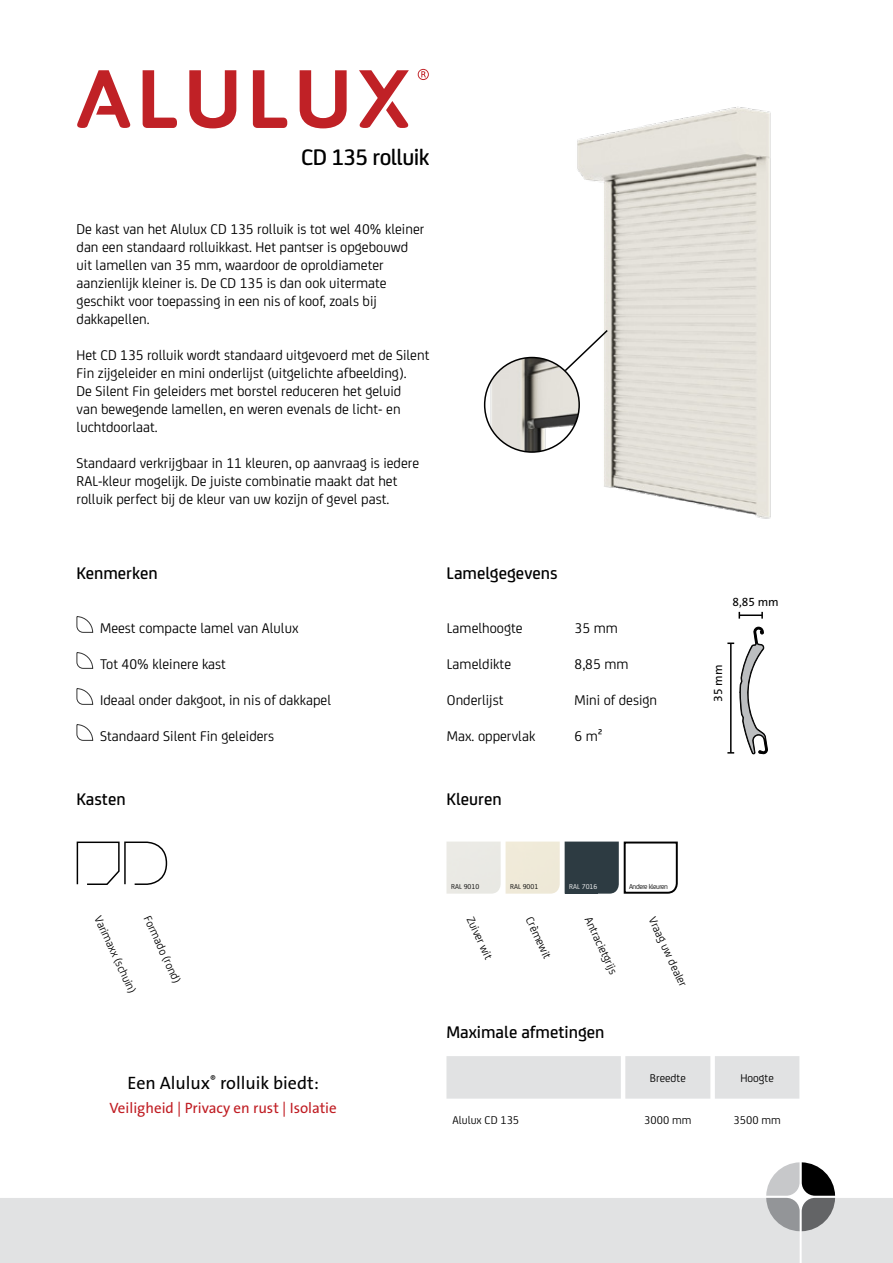
<style>
.page{position:relative;width:893px;height:1263px;background:#fff}
.page>*{position:absolute;margin:0;border:0;box-sizing:border-box;transform-origin:0 0}
.t1{font:500 24px "FS Joey";letter-spacing:-.025em;color:#000}
.t2{font:500 18px "FS Joey";color:#000}
.t3{font:18px "The Sans Os F";color:#000}
.t4{font:15px/18px "FS Joey";color:#000}
.t5{font:15px "The Sans Os F";color:#c01d23}
.t6{font:12px "FS Joey";color:#000}
.t7{font:12px "The Sans Os F";color:#000}
.t8{font:7.5px "FS Joey";letter-spacing:-.05em;color:#000}
.t9{font:7.5px "FS Joey";color:#fff}
</style>
<div class="page">
<svg style="left:300px;top:70px;width:47px;height:58px"></svg>
<svg style="left:143px;top:70px;width:34px;height:58px"></svg>
<svg style="left:189px;top:70px;width:47px;height:58px"></svg>
<svg style="left:77px;top:70px;width:53px;height:58px"></svg>
<svg style="left:359px;top:70px;width:50px;height:58px"></svg>
<svg style="left:253px;top:70px;width:34px;height:58px"></svg>
<svg style="left:418px;top:69px;width:11px;height:11px"></svg>
<img style="left:500px;top:106px;width:271px;height:413px">
<img style="left:485px;top:357px;width:94px;height:95px;border-radius:47px">
<div style="left:484px;top:357px;width:96px;height:96px;border:2px solid #000;border-radius:50%"></div>
<svg style="left:563px;top:328px;width:46px;height:45px"></svg>
<hr style="left:739px;top:614px;width:23px;height:2px;background:#000">
<svg style="left:761px;top:612px;width:2px;height:7px"></svg>
<svg style="left:727px;top:626px;width:41px;height:128px"></svg>
<div style="left:446px;top:1056px;width:353px;height:42px;background:#e1e2e3"></div>
<svg style="left:76px;top:616px;width:17px;height:17px"></svg>
<svg style="left:76px;top:652px;width:17px;height:17px"></svg>
<svg style="left:76px;top:688px;width:17px;height:17px"></svg>
<svg style="left:76px;top:724px;width:17px;height:17px"></svg>
<div style="left:506px;top:841px;width:54px;height:53px;background:#efead8"></div>
<div style="left:446px;top:841px;width:55px;height:53px;background:#eae9e4"></div>
<svg style="left:565px;top:841px;width:113px;height:53px"></svg>
<svg style="left:77px;top:841px;width:90px;height:44px"></svg>
<div style="left:0;top:1198px;width:766px;height:65px;background:#e1e2e3"></div>
<svg style="left:766px;top:1162px;width:127px;height:101px"></svg>
<h1 class="t1" style="left:301px;top:140px;width:130px">CD 135 rolluik</h1>
<p class="t4" style="left:77px;top:220px;width:349px">De kast van het Alulux CD 135 rolluik is tot wel 40% kleiner dan een standaard rolluikkast. Het pantser is opgebouwd uit lamellen van 35 mm, waardoor de oproldiameter aanzienlijk kleiner is. De CD 135 is dan ook uitermate geschikt voor toepassing in een nis of koof, zoals bij dakkapellen.</p>
<p class="t4" style="left:77px;top:346px;width:354px">Het CD 135 rolluik wordt standaard uitgevoerd met de Silent Fin zijgeleider en mini onderlijst (uitgelichte afbeelding).<br>De Silent Fin geleiders met borstel reduceren het geluid<br>van bewegende lamellen, en weren evenals de licht- en luchtdoorlaat.</p>
<p class="t4" style="left:77px;top:454px;width:344px">Standaard verkrijgbaar in 11 kleuren, op aanvraag is iedere<br>RAL-kleur mogelijk. De juiste combinatie maakt dat het rolluik perfect bij de kleur van uw kozijn of gevel past.</p>
<p class="t2" style="left:77px;top:560px;width:83px">Kenmerken</p>
<p class="t2" style="left:446px;top:560px;width:113px">Lamelgegevens</p>
<p class="t4" style="left:100px;top:618px;width:200px">Meest compacte lamel van Alulux</p>
<p class="t4" style="left:100px;top:654px;width:127px">Tot 40% kleinere kast</p>
<p class="t4" style="left:100px;top:690px;width:233px">Ideaal onder dakgoot, in nis of dakkapel</p>
<p class="t4" style="left:100px;top:726px;width:176px">Standaard Silent Fin geleiders</p>
<p class="t2" style="left:76px;top:786px;width:51px">Kasten</p>
<p class="t4" style="left:447px;top:618px;width:77px">Lamelhoogte</p>
<p class="t4" style="left:575px;top:618px;width:45px">35 mm</p>
<p class="t4" style="left:447px;top:654px;width:66px">Lameldikte</p>
<p class="t4" style="left:575px;top:654px;width:56px">8,85 mm</p>
<p class="t4" style="left:447px;top:690px;width:58px">Onderlijst</p>
<p class="t4" style="left:575px;top:690px;width:84px">Mini of design</p>
<p class="t4" style="left:447px;top:726px;width:90px">Max. oppervlak</p>
<p class="t4" style="left:575px;top:726px;width:30px">6 m²</p>
<p class="t2" style="left:446px;top:786px;width:57px">Kleuren</p>
<p class="t7" style="left:732px;top:594px;width:48px">8,85 mm</p>
<p class="t7" style="left:710px;top:701px;width:38px;rotate:-90deg">35 mm</p>
<p class="t6" style="left:106px;top:913px;width:85px;rotate:65deg">Varimaxx (schuin)</p>
<p class="t6" style="left:155px;top:913px;width:74px;rotate:65deg">Formado (rond)</p>
<p class="t8" style="left:451px;top:881px;width:30px">RAL 9010</p>
<p class="t8" style="left:510px;top:881px;width:30px">RAL 9001</p>
<p class="t6" style="left:478px;top:913px;width:47px;rotate:65deg">Zuiver wit</p>
<p class="t6" style="left:537px;top:914px;width:46px;rotate:65deg">Crèmewit</p>
<p class="t9" style="left:569px;top:881px;width:30px">RAL 7016</p>
<p class="t6" style="left:596px;top:914px;width:63px;rotate:65deg">Antracietgrijs</p>
<p class="t8" style="left:629px;top:881px;width:41px">Andere kleuren</p>
<p class="t6" style="left:660px;top:914px;width:77px;rotate:65deg">Vraag uw dealer</p>
<p class="t2" style="left:446px;top:1019px;width:159px">Maximale afmetingen</p>
<p class="t3" style="left:128px;top:1071px;width:193px">Een Alulux<sup>®</sup> rolluik biedt:</p>
<p class="t5" style="left:110px;top:1098px;width:229px">Veiligheid | Privacy en rust | Isolatie</p>
<p class="t6" style="left:650px;top:1069px;width:37px">Breedte</p>
<p class="t6" style="left:740px;top:1069px;width:35px">Hoogte</p>
<p class="t6" style="left:452px;top:1112px;width:68px">Alulux CD 135</p>
<p class="t6" style="left:644px;top:1112px;width:49px">3000 mm</p>
<p class="t6" style="left:734px;top:1112px;width:49px">3500 mm</p>
</div>
